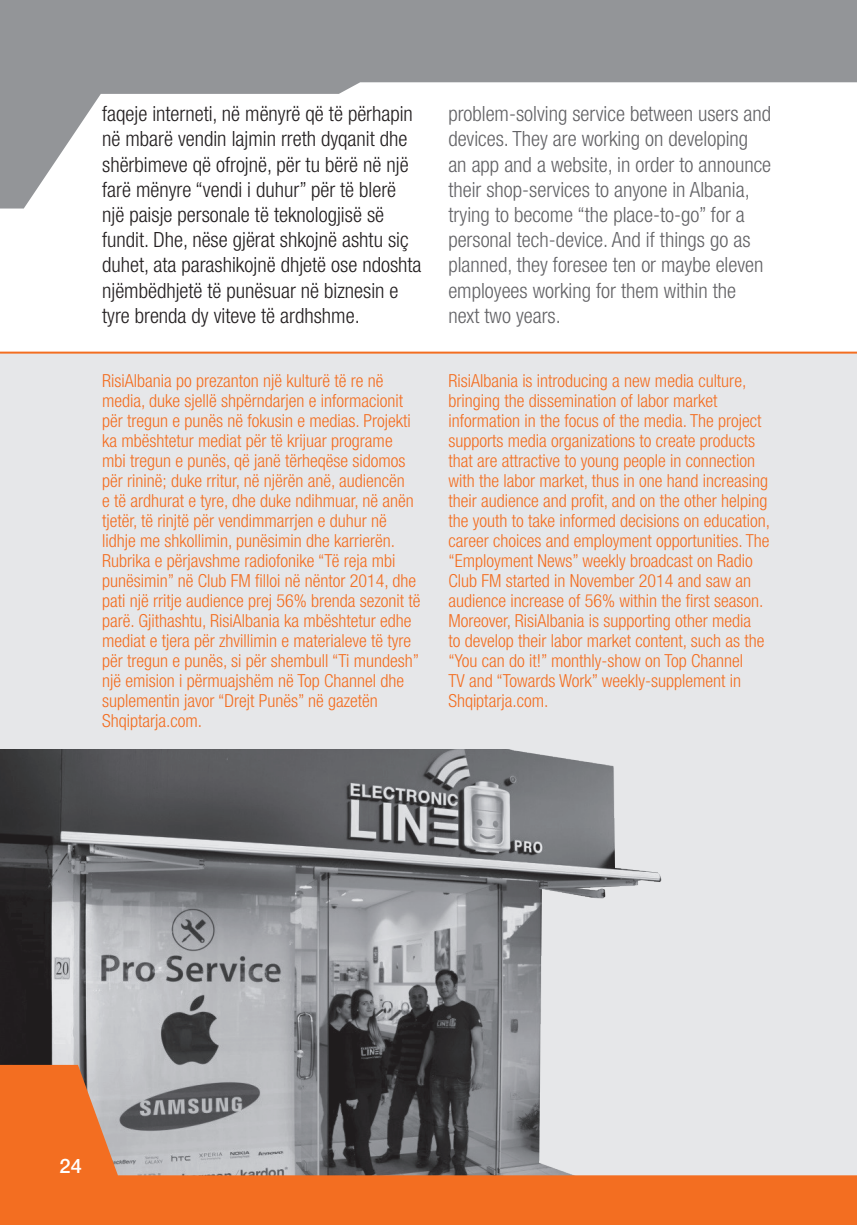
<style>
.page{position:relative;width:857px;height:1225px;background:#fff}
.page>*{position:absolute;margin:0;border:0;box-sizing:border-box;transform-origin:0 0}
.t1{font:300 condensed 21px/25.2px "Helvetica Neue LT Std";color:#231f20}
.t2{font:300 condensed 21px/25.2px "Helvetica Neue LT Std";color:#636366}
.t3{font:500 20px "Helvetica Neue LT Std";color:#fff}
.t4{font:300 condensed 18px/20px "Helvetica Neue LT Std";color:#f36e21}
</style>
<div class="page">
<div style="left:0;top:353px;width:856px;height:855px;background:#e6e7e9"></div>
<img style="left:0;top:749px;width:662px;height:316px">
<hr style="left:0;top:351px;width:856px;height:2px;background:#f36e21">
<svg style="left:0;top:1065px;width:856px;height:160px"></svg>
<svg style="left:0;top:0;width:856px;height:208px"></svg>
<p class="t1" style="left:102px;top:101px;width:321px">faqeje interneti, në mënyrë që të përhapin në mbarë vendin lajmin rreth dyqanit dhe shërbimeve që ofrojnë, për tu bërë në një farë mënyre “vendi i duhur” për të blerë një paisje personale të teknologjisë së fundit. Dhe, nëse gjërat shkojnë ashtu siç duhet, ata parashikojnë dhjetë ose ndoshta njëmbëdhjetë të punësuar në biznesin e tyre brenda dy viteve të ardhshme.</p>
<p class="t2" style="left:448px;top:101px;width:324px">problem-solving service between users and devices. They are working on developing an app and a website, in order to announce their shop-services to anyone in Albania, trying to become “the place-to-go” for a personal tech-device. And if things go as planned, they foresee ten or maybe eleven employees working for them within the next two years.</p>
<p class="t4" style="left:102px;top:370px;width:319px">RisiAlbania po prezanton një kulturë të re në media, duke sjellë shpërndarjen e informacionit për tregun e punës në fokusin e medias. Projekti ka mbështetur mediat për të krijuar programe mbi tregun e punës, që janë tërheqëse sidomos për rininë; duke rritur, në njërën anë, audiencën<br>e të ardhurat e tyre, dhe duke ndihmuar, në anën tjetër, të rinjtë për vendimmarrjen e duhur në lidhje me shkollimin, punësimin dhe karrierën.<br>Rubrika e përjavshme radiofonike “Të reja mbi punësimin” në Club FM filloi në nëntor 2014, dhe pati një rritje audience prej 56% brenda sezonit të parë. Gjithashtu, RisiAlbania ka mbështetur edhe mediat e tjera për zhvillimin e materialeve të tyre për tregun e punës, si për shembull “Ti mundesh” një emision i përmuajshëm në Top Channel dhe suplementin javor “Drejt Punës” në gazetën Shqiptarja.com.</p>
<p class="t4" style="left:448px;top:371px;width:323px">RisiAlbania is introducing a new media culture, bringing the dissemination of labor market information in the focus of the media. The project supports media organizations to create products that are attractive to young people in connection with the labor market, thus in one hand increasing their audience and profit, and on the other helping the youth to take informed decisions on education, career choices and employment opportunities. The “Employment News” weekly broadcast on Radio Club FM started in November 2014 and saw an audience increase of 56% within the first season.<br>Moreover, RisiAlbania is supporting other media<br>to develop their labor market content, such as the “You can do it!” monthly-show on Top Channel<br>TV and “Towards Work” weekly-supplement in Shqiptarja.com.</p>
<p class="t3" style="left:60px;top:1154px;width:24px">24</p>
</div>
